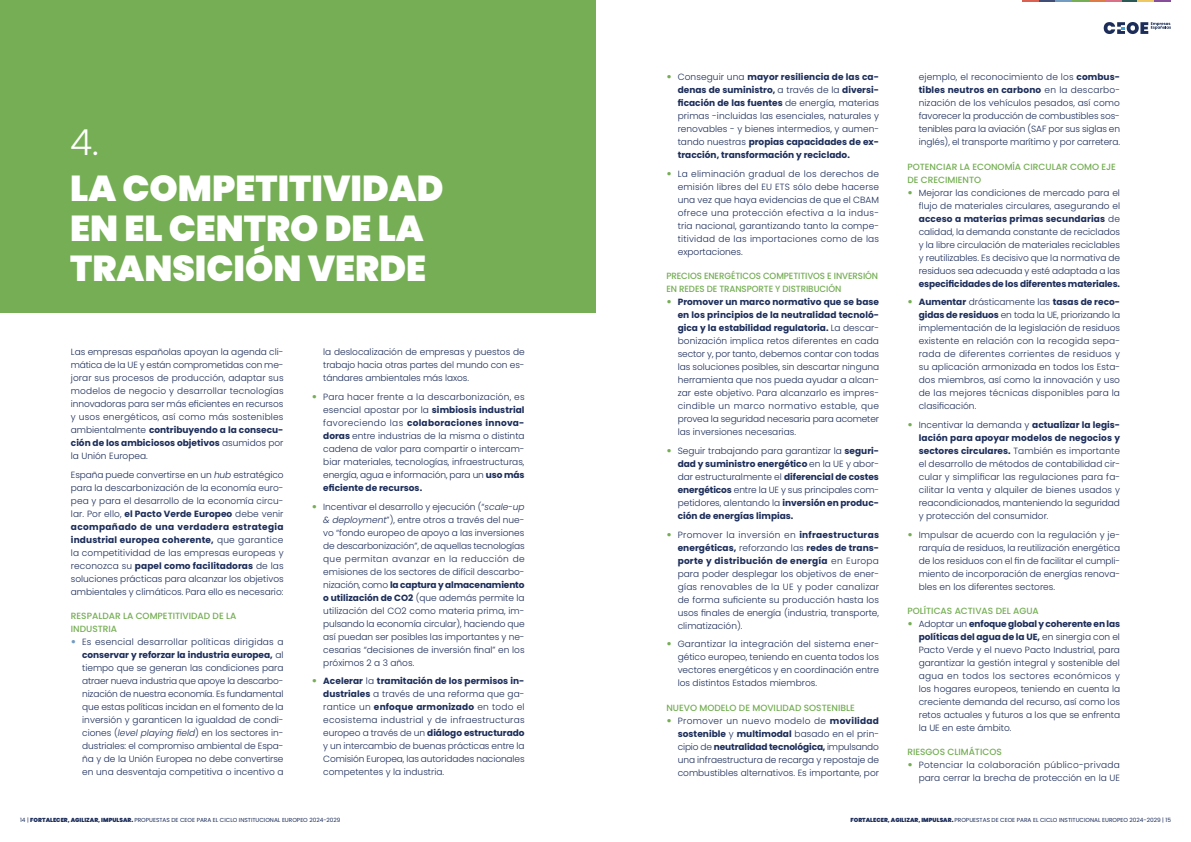
<style>
.page{position:relative;width:1191px;height:842px;background:#fff}
.page>*{position:absolute;margin:0;border:0;box-sizing:border-box;transform-origin:0 0}
.t1{font:900 36px/40px "Poppins";color:#fff}
.t2{font:300 36px "Poppins";color:#fff}
.t3{font:300 9px/13px "Poppins";color:#1c2d5a;text-align:justify}
.t4{font:500 9px/13px "Poppins";color:#75ae54}
.t5{font:300 9px/13px "Poppins";letter-spacing:.025em;color:#1c2d5a;text-align:right}
.t6{font:500 9px/13px "Poppins";color:#75ae54;scale:.96 1}
.t7{font:700 9px "Poppins";letter-spacing:-.01em;color:#1c2d5a}
.t8{font:5.8px "Poppins";color:#1c2d5a}
.s1{font-weight:700}
.s2{font-style:italic}
.s3{font-weight:900;font-size:10px;color:#739cc3}
.s4{font-weight:900;font-size:10px;color:#75ae54}
.s5{font-weight:900}
</style>
<div class="page">
<svg style="left:1022px;top:0;width:149px;height:2px"></svg>
<svg style="left:1103px;top:22px;width:68px;height:12px"></svg>
<div style="left:0;top:0;width:595px;height:313px;background:#75ae54"></div>
<h1 class="t2" style="left:70px;top:122px;width:30px">4.</h1>
<h1 class="t1" style="left:70px;top:168px;width:375px">LA COMPETITIVIDAD<br>EN EL CENTRO DE LA<br>TRANSICIÓN VERDE</h1>
<p class="t3" style="left:71px;top:346px;width:214px">Las empresas españolas apoyan la agenda cli&shy;mática de la UE y están comprometidas con me&shy;jorar sus procesos de producción, adaptar sus modelos de negocio y desarrollar tecnologías innovadoras para ser más eficientes en recursos y usos energéticos, así como más sostenibles ambientalmente <span class="s1">contribuyendo a la consecu&shy;ción de los ambiciosos objetivos</span> asumidos por la Unión Europea.</p>
<p class="t3" style="left:71px;top:468px;width:214px">España puede convertirse en un <span class="s2">hub</span> estratégico para la descarbonización de la economía euro&shy;pea y para el desarrollo de la economía circu&shy;lar. Por ello, <span class="s1">el Pacto Verde Europeo</span> debe venir <span class="s1">acompañado de una verdadera estrategia industrial europea coherente,</span> que garantice la competitividad de las empresas europeas y reconozca su <span class="s1">papel como facilitadoras</span> de las soluciones prácticas para alcanzar los objetivos ambientales y climáticos. Para ello es necesario:</p>
<p class="t4" style="left:71px;top:610px;width:167px">RESPALDAR LA COMPETITIVIDAD DE LA<br>INDUSTRIA</p>
<p class="t3" style="left:82px;top:636px;width:203px;text-indent:-11px"><span class="s3">•</span> Es esencial desarrollar políticas dirigidas a <span class="s1">conservar y reforzar la industria europea,</span> al tiempo que se generan las condiciones para atraer nueva industria que apoye la descarbo&shy;nización de nuestra economía. Es fundamental que estas políticas incidan en el fomento de la inversión y garanticen la igualdad de condi&shy;ciones (<span class="s2">level playing field</span>) en los sectores in&shy;dustriales: el compromiso ambiental de Espa&shy;ña y de la Unión Europea no debe convertirse en una desventaja competitiva o incentivo a</p>
<p class="t3" style="left:323px;top:346px;width:203px">la deslocalización de empresas y puestos de trabajo hacia otras partes del mundo con es&shy;tándares ambientales más laxos.</p>
<p class="t3" style="left:323px;top:390px;width:203px;text-indent:-11px"><span class="s4">•</span> Para hacer frente a la descarbonización, es esencial apostar por la <span class="s1">simbiosis industrial </span>favoreciendo las <span class="s1">colaboraciones innova&shy;doras</span> entre industrias de la misma o distinta cadena de valor para compartir o intercam&shy;biar materiales, tecnologías, infraestructuras, energía, agua e información, para un <span class="s1">uso más eficiente de recursos.</span></p>
<p class="t3" style="left:323px;top:500px;width:203px;text-indent:-11px"><span class="s4">•</span> Incentivar el desarrollo y ejecución (“<span class="s2">scale-up &amp; deployment</span>”), entre otros a través del nue&shy;vo “fondo europeo de apoyo a las inversiones de descarbonización”, de aquellas tecnologías que permitan avanzar en la reducción de emisiones de los sectores de difícil descarbo&shy;nización, como <span class="s1">la captura y almacenamiento o utilización de CO2</span> (que además permite la utilización del CO2 como materia prima, im&shy;pulsando la economía circular), haciendo que así puedan ser posibles las importantes y ne&shy;cesarias “decisiones de inversión final” en los próximos 2 a 3 años.</p>
<p class="t3" style="left:323px;top:675px;width:203px;text-indent:-11px"><span class="s4">•</span> <span class="s1">Acelerar</span> la <span class="s1">tramitación de los permisos in&shy;dustriales</span> a través de una reforma que ga&shy;rantice un <span class="s1">enfoque armonizado</span> en todo el ecosistema industrial y de infraestructuras europeo a través de un <span class="s1">diálogo estructurado </span>y un intercambio de buenas prácticas entre la Comisión Europea, las autoridades nacionales competentes y la industria.</p>
<p class="t3" style="left:677px;top:71px;width:203px;text-indent:-11px"><span class="s4">•</span> Conseguir una <span class="s1">mayor resiliencia de las ca&shy;denas de suministro,</span> a través de la <span class="s1">diversi&shy;ficación de las fuentes</span> de energía, materias primas -incluidas las esenciales, naturales y renovables - y bienes intermedios, y aumen&shy;tando nuestras <span class="s1">propias capacidades de ex&shy;tracción, transformación y reciclado.</span></p>
<p class="t3" style="left:677px;top:167px;width:203px;text-indent:-11px"><span class="s4">•</span> La eliminación gradual de los derechos de emisión libres del EU ETS sólo debe hacerse una vez que haya evidencias de que el CBAM ofrece una protección efectiva a la indus&shy;tria nacional, garantizando tanto la compe&shy;titividad de las importaciones como de las exportaciones.</p>
<p class="t6" style="left:666px;top:270px;width:222px">PRECIOS ENERGÉTICOS COMPETITIVOS E INVERSIÓN<br>EN REDES DE TRANSPORTE Y DISTRIBUCIÓN</p>
<p class="t3" style="left:677px;top:296px;width:203px;text-indent:-11px"><span class="s4">•</span> <span class="s1">Promover un marco normativo que se base en los principios de la neutralidad tecnoló&shy;gica y la estabilidad regulatoria.</span> La descar&shy;bonización implica retos diferentes en cada sector y, por tanto, debemos contar con todas las soluciones posibles, sin descartar ninguna herramienta que nos pueda ayudar a alcan&shy;zar este objetivo. Para alcanzarlo es impres&shy;cindible un marco normativo estable, que provea la seguridad necesaria para acometer las inversiones necesarias.</p>
<p class="t3" style="left:677px;top:444px;width:203px;text-indent:-11px"><span class="s4">•</span> Seguir trabajando para garantizar la <span class="s1">seguri&shy;dad y suministro energético</span> en la UE y abor&shy;dar estructuralmente el <span class="s1">diferencial de costes energéticos</span> entre la UE y sus principales com&shy;petidores, alentando la <span class="s1">inversión en produc&shy;ción de energías limpias.</span></p>
<p class="t3" style="left:677px;top:528px;width:203px;text-indent:-11px"><span class="s4">•</span> Promover la inversión en <span class="s1">infraestructuras energéticas,</span> reforzando las <span class="s1">redes de trans&shy;porte y distribución de energía</span> en Europa para poder desplegar los objetivos de ener&shy;gías renovables de la UE y poder canalizar de forma suficiente su producción hasta los usos finales de energía (industria, transporte, climatización).</p>
<p class="t3" style="left:677px;top:638px;width:203px;text-indent:-11px"><span class="s4">•</span> Garantizar la integración del sistema ener&shy;gético europeo, teniendo en cuenta todos los vectores energéticos y en coordinación entre los distintos Estados miembros.</p>
<p class="t4" style="left:666px;top:701px;width:190px">NUEVO MODELO DE MOVILIDAD SOSTENIBLE</p>
<p class="t3" style="left:677px;top:714px;width:203px;text-indent:-11px"><span class="s4">•</span> Promover un nuevo modelo de <span class="s1">movilidad sostenible</span> y <span class="s1">multimodal</span> basado en el prin&shy;cipio de <span class="s1">neutralidad tecnológica,</span> impulsando una infraestructura de recarga y repostaje de combustibles alternativos. Es importante, por</p>
<p class="t3" style="left:918px;top:71px;width:203px">ejemplo, el reconocimiento de los <span class="s1">combus&shy;tibles neutros en carbono</span> en la descarbo&shy;nización de los vehículos pesados, así como favorecer la producción de combustibles sos&shy;tenibles para la aviación (SAF por sus siglas en inglés), el transporte marítimo y por carretera.</p>
<p class="t4" style="left:907px;top:160px;width:210px">POTENCIAR LA ECONOMÍA CIRCULAR COMO EJE<br>DE CRECIMIENTO</p>
<p class="t3" style="left:918px;top:186px;width:203px;text-indent:-11px"><span class="s4">•</span> Mejorar las condiciones de mercado para el flujo de materiales circulares, asegurando el <span class="s1">acceso a materias primas secundarias</span> de calidad, la demanda constante de reciclados y la libre circulación de materiales reciclables y reutilizables. Es decisivo que la normativa de residuos sea adecuada y esté adaptada a las</p>
<p class="t7" style="left:918px;top:278px;width:203px">especificidades de los diferentes materiales.</p>
<p class="t3" style="left:918px;top:296px;width:203px;text-indent:-11px"><span class="s4">•</span> <span class="s1">Aumentar</span> drásticamente las <span class="s1">tasas de reco&shy;gidas de residuos</span> en toda la UE, priorizando la implementación de la legislación de residuos existente en relación con la recogida sepa&shy;rada de diferentes corrientes de residuos y su aplicación armonizada en todos los Esta&shy;dos miembros, así como la innovación y uso de las mejores técnicas disponibles para la clasificación.</p>
<p class="t3" style="left:918px;top:418px;width:203px;text-indent:-11px"><span class="s4">•</span> Incentivar la demanda y <span class="s1">actualizar la legis&shy;lación para apoyar modelos de negocios y sectores circulares.</span> También es importante el desarrollo de métodos de contabilidad cir&shy;cular y simplificar las regulaciones para fa&shy;cilitar la venta y alquiler de bienes usados y reacondicionados, manteniendo la seguridad y protección del consumidor.</p>
<p class="t3" style="left:918px;top:528px;width:203px;text-indent:-11px"><span class="s4">•</span> Impulsar de acuerdo con la regulación y je&shy;rarquía de residuos, la reutilización energética de los residuos con el fin de facilitar el cumpli&shy;miento de incorporación de energías renova&shy;bles en los diferentes sectores.</p>
<p class="t4" style="left:907px;top:604px;width:133px">POLÍTICAS ACTIVAS DEL AGUA</p>
<p class="t3" style="left:918px;top:617px;width:203px;text-indent:-11px"><span class="s4">•</span> Adoptar un <span class="s1">enfoque global y coherente en las políticas del agua de la UE,</span> en sinergia con el Pacto Verde y el nuevo Pacto Industrial, para garantizar la gestión integral y sostenible del agua en todos los sectores económicos y los hogares europeos, teniendo en cuenta la creciente demanda del recurso, así como los retos actuales y futuros a los que se enfrenta la UE en este ámbito.</p>
<p class="t4" style="left:907px;top:746px;width:96px">RIESGOS CLIMÁTICOS</p>
<p class="t5" style="left:907px;top:759px;width:214px"><span class="s4">•</span> Potenciar la colaboración público-privada para cerrar la brecha de protección en la UE</p>
<p class="t8" style="left:20px;top:817px;width:322px">14 | <span class="s5">FORTALECER, AGILIZAR, IMPULSAR.</span> PROPUESTAS DE CEOE PARA EL CICLO INSTITUCIONAL EUROPEO 2024-2029</p>
<p class="t8" style="left:850px;top:817px;width:322px"><span class="s5">FORTALECER, AGILIZAR, IMPULSAR.</span> PROPUESTAS DE CEOE PARA EL CICLO INSTITUCIONAL EUROPEO 2024-2029 | 15</p>
</div>
